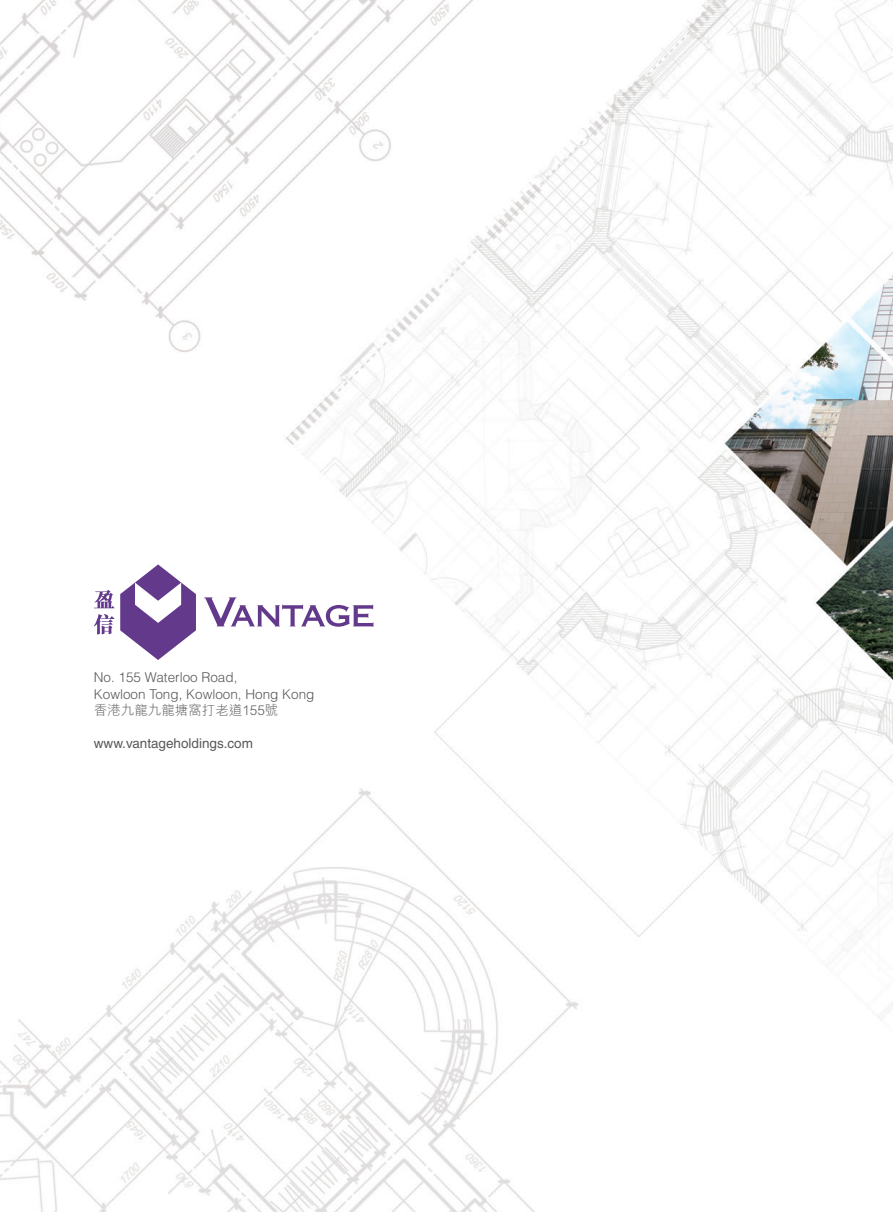
<style>
.page{position:relative;width:893px;height:1212px;background:#fff}
.page>*{position:absolute;margin:0;border:0;box-sizing:border-box;transform-origin:0 0}
.t1{font:300 13.5px/16.5px "Helvetica LT Std";color:#57585a}
.t2{font:13.5px "Helvetica LT Std";color:#57585a}
.t3{font:300 13.5px "M Hei HK";color:#57585a}
</style>
<div class="page">
<img style="left:0;top:0;width:893px;height:1212px">
<svg style="left:120px;top:564px;width:76px;height:96px"></svg>
<svg style="left:94px;top:590px;width:20px;height:44px"></svg>
<svg style="left:204px;top:597px;width:169px;height:30px"></svg>
<p class="t1" style="left:94px;top:669px;width:222px">No. 155 Waterloo Road,<br>Kowloon Tong, Kowloon, Hong Kong</p>
<p class="t3" style="left:94px;top:701px;width:186px">香港九龍九龍塘窩打老道155號</p>
<p class="t2" style="left:94px;top:735px;width:161px">www.vantageholdings.com</p>
</div>
